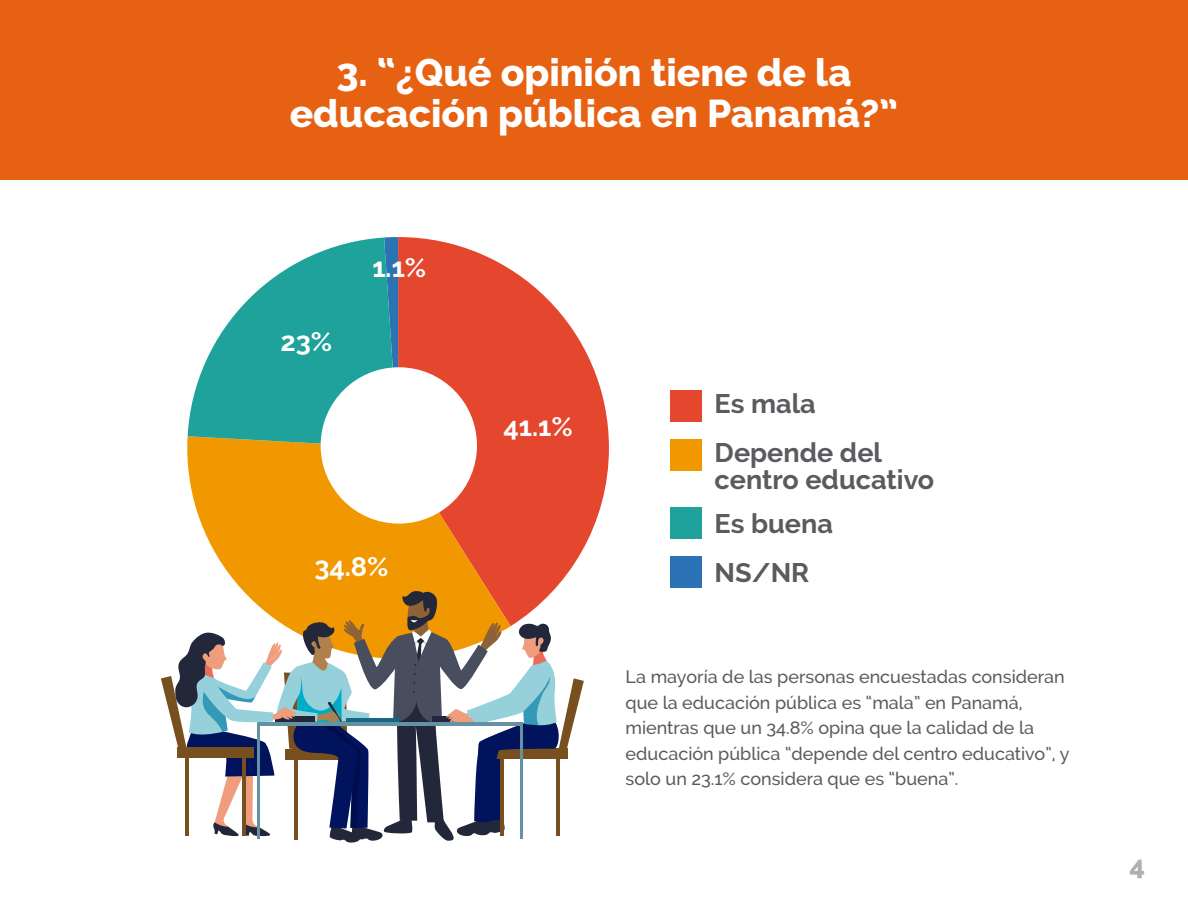
<style>
.page{position:relative;width:1188px;height:918px;background:#fff}
.page>*{position:absolute;margin:0;border:0;box-sizing:border-box;transform-origin:0 0}
.t1{font:800 39px/41.1px "Raleway";color:#fff;text-align:center}
.t2{font:700 27px/49.1px "Raleway";color:#5b5b5f}
.t3{font:700 27px "Raleway";color:#fff}
.t4{font:800 27px "Raleway";color:#b0afb5}
.t5{font:500 18px/25.5px "Raleway";color:#5b5b5f}
</style>
<div class="page">
<div style="left:0;top:0;width:1188px;height:180px;background:#e76112"></div>
<svg style="left:398px;top:237px;width:211px;height:353px;fill:#e4472d"></svg>
<svg style="left:187px;top:436px;width:324px;height:154px;background:#ef901a"></svg>
<svg style="left:188px;top:238px;width:210px;height:210px;fill:#1fa29b"></svg>
<div style="left:321px;top:367px;width:156px;height:157px;background:#fff;border-radius:50%"></div>
<div style="left:670px;top:390px;width:32px;height:32px;background:#e4472d"></div>
<div style="left:670px;top:439px;width:32px;height:32px;background:#f19800"></div>
<div style="left:670px;top:507px;width:32px;height:32px;background:#1fa29b"></div>
<div style="left:670px;top:556px;width:32px;height:32px;background:#2c73b5"></div>
<svg style="left:161px;top:590px;width:423px;height:253px"></svg>
<h1 class="t1" style="left:290px;top:52px;width:610px">3. “¿Qué opinión tiene de la educación pública en Panamá?”</h1>
<h2 class="t3" style="left:281px;top:326px;width:53px">23%</h2>
<h2 class="t3" style="left:372px;top:252px;width:56px">1.1%</h2>
<h2 class="t3" style="left:314px;top:551px;width:76px">34.8%</h2>
<h2 class="t3" style="left:504px;top:411px;width:71px">41.1%</h2>
<h2 class="t2" style="left:715px;top:379px;width:169px">Es mala<br>Depende del</h2>
<h2 class="t2" style="left:715px;top:458px;width:221px;line-height:43.7px">centro educativo<br>Es buena</h2>
<h2 class="t2" style="left:715px;top:548px;width:96px">NS/NR</h2>
<p class="t5" style="left:626px;top:664px;width:445px">La mayoría de las personas encuestadas consideran que la educación pública es “mala” en Panamá, mientras que un 34.8% opina que la calidad de la educación pública “depende del centro educativo”, y solo un 23.1% considera que es “buena”.</p>
<h2 class="t4" style="left:1129px;top:850px;width:17px">4</h2>
</div>
